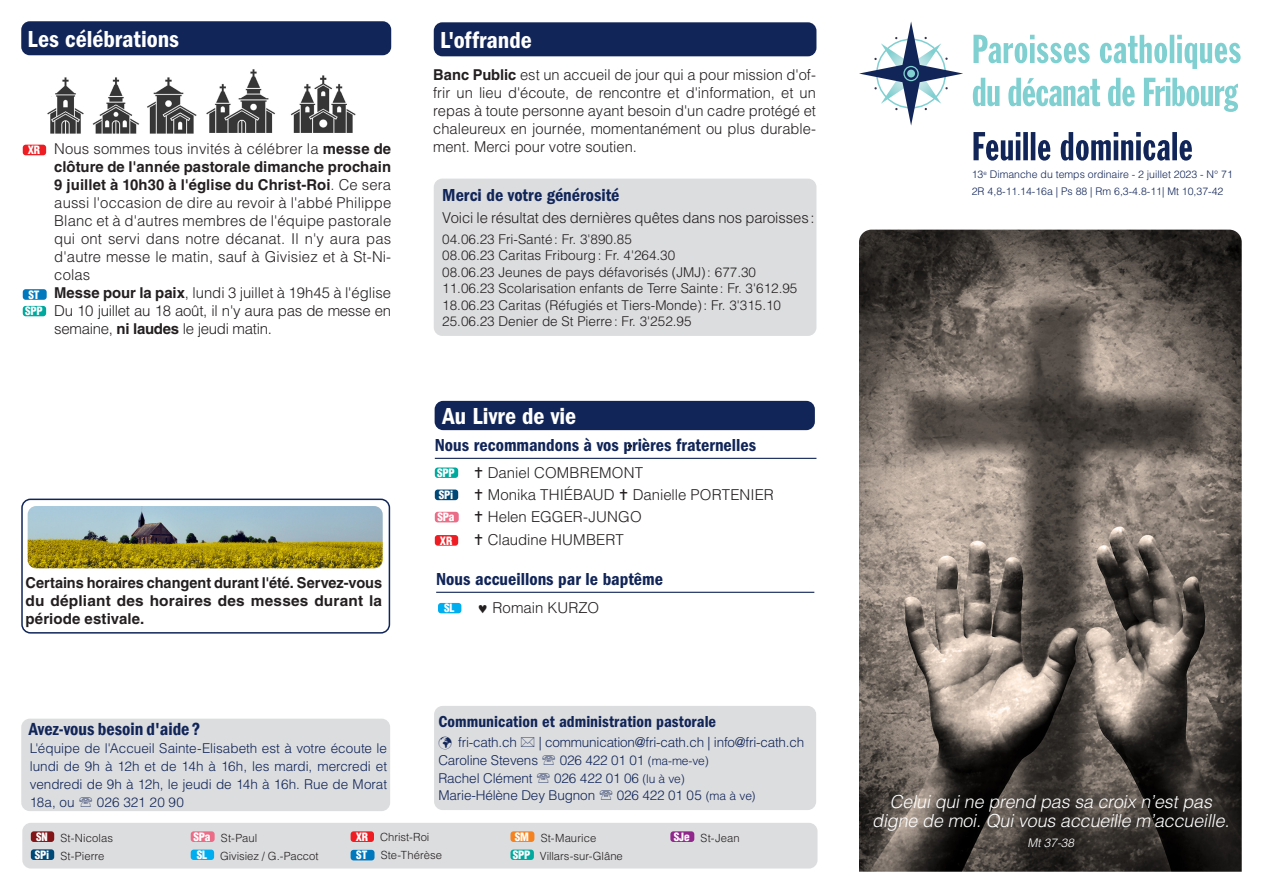
<style>
.page{position:relative;width:1263px;height:893px;background:#fff}
.page>*{position:absolute;margin:0;border:0;box-sizing:border-box;transform-origin:0 0}
.Titre_cartouche{font:24px "ITC Franklin Gothic Std Dm Cd";color:#fff}
.Texte_courant{font:italic 300 18px/19.5px "Helvetica LT Std";color:#fff;text-align:center}
.titre_souligné{font:18px "ITC Franklin Gothic Std Dm Cd";color:#112558}
.Titre_textes{font:600 condensed 18px "Franklin Gothic";color:#112558}
.Titre_textes-2{font:18px "ITC Franklin Gothic Std Dm Cd";color:#112558}
.Texte_courant-2{font:16.5px "ITC Franklin Gothic Std Dm Cd";color:#112558}
.Texte_courant-3{font:300 15px/18px "Helvetica LT Std";color:#231f20;text-align:justify}
.t1{font:700 15px/18px "Helvetica LT Std";letter-spacing:.015em;color:#231f20;text-align:justify}
.Texte_courant-4{font:300 15px/18px "Helvetica LT Std";letter-spacing:-.02em;color:#231f20}
.Agenda_-_Texte{font:300 13.5px "Helvetica LT Std";color:#231f20}
.Texte_courant-5{font:300 13.5px "Helvetica LT Std";letter-spacing:-.01em;color:#112558}
.Titre_textes-3{font:300 13.5px/18px "Helvetica LT Std";color:#112558;text-align:justify}
.Texte_courant-6{font:italic 300 12px "Helvetica LT Std";color:#fff}
.t2{font:300 11.25px "Helvetica LT Std";color:#231f20}
.t3{font:900 condensed 11.25px "Helvetica LT Std";letter-spacing:-.02em;color:#fff}
.t4{font:300 10.5px/16.5px "Helvetica LT Std";color:#112558}
.s1{font-weight:700}
.s2{font-size:12px}
</style>
<div class="page">
<img style="left:859px;top:230px;width:383px;height:642px">
<svg style="left:859px;top:21px;width:104px;height:105px"></svg>
<div style="left:907px;top:70px;width:8px;height:8px;background:#81d0d2;border-radius:50%"></div>
<svg style="left:973px;top:78px;width:265px;height:34px"></svg>
<svg style="left:973px;top:35px;width:267px;height:34px"></svg>
<svg style="left:973px;top:132px;width:219px;height:29px"></svg>
<div style="left:434px;top:22px;width:382px;height:34px;background:#112558;border-radius:9px"></div>
<hr style="left:435px;top:458px;width:381px;height:1px;background:#112558">
<div style="left:435px;top:467px;width:23px;height:11px;background:#00a99d;border-radius:3px"></div>
<div style="left:435px;top:489px;width:23px;height:11px;background:#004876;border-radius:3px"></div>
<div style="left:435px;top:512px;width:24px;height:10px;background:#ea6c87;border-radius:3px"></div>
<div style="left:435px;top:535px;width:23px;height:11px;background:#ee1d23;border-radius:3px"></div>
<div style="left:434px;top:706px;width:382px;height:104px;background:#dcdddf;border-radius:9px"></div>
<div style="left:22px;top:823px;width:795px;height:45px;background:#dcdddf;border-radius:9px"></div>
<div style="left:31px;top:831px;width:23px;height:11px;background:#811518;border-radius:3px"></div>
<div style="left:31px;top:849px;width:23px;height:11px;background:#004876;border-radius:3px"></div>
<div style="left:191px;top:831px;width:24px;height:11px;background:#ea6c87;border-radius:3px"></div>
<div style="left:191px;top:849px;width:23px;height:11px;background:#00aeef;border-radius:3px"></div>
<div style="left:351px;top:831px;width:23px;height:11px;background:#ee1d23;border-radius:3px"></div>
<div style="left:351px;top:850px;width:23px;height:10px;background:#0078bd;border-radius:3px"></div>
<div style="left:510px;top:831px;width:24px;height:11px;background:#f58220;border-radius:3px"></div>
<div style="left:510px;top:849px;width:24px;height:11px;background:#00a99d;border-radius:3px"></div>
<div style="left:670px;top:831px;width:24px;height:11px;background:#91268d;border-radius:3px"></div>
<div style="left:435px;top:401px;width:380px;height:29px;background:#112558;border-radius:9px"></div>
<div style="left:21px;top:719px;width:369px;height:92px;background:#dcdddf;border-radius:9px"></div>
<div style="left:23px;top:145px;width:23px;height:10px;background:#ee1d23;border-radius:3px"></div>
<div style="left:23px;top:289px;width:24px;height:11px;background:#0078bd;border-radius:3px"></div>
<div style="left:23px;top:306px;width:23px;height:10px;background:#00a99d;border-radius:3px"></div>
<img style="left:47px;top:69px;width:309px;height:65px">
<div style="left:21px;top:21px;width:370px;height:34px;background:#112558;border-radius:9px"></div>
<hr style="left:436px;top:592px;width:378px;height:1px;background:#112558">
<div style="left:438px;top:603px;width:23px;height:10px;background:#00aeef;border-radius:3px"></div>
<div style="left:21px;top:499px;width:369px;height:135px;border:2px solid #112558;border-radius:9px"></div>
<img style="left:28px;top:506px;width:355px;height:62px">
<div style="left:434px;top:179px;width:382px;height:157px;background:#dcdddf;border-radius:9px"></div>
<p class="Titre_cartouche" style="left:28px;top:25px;width:153px">Les célébrations</p>
<p class="t3" style="left:28px;top:143px;width:14px">XR</p>
<p class="Texte_courant-3" style="left:54px;top:140px;width:338px">Nous sommes tous invités à célébrer la <span class="s1">messe de clôture de l'année pastorale dimanche prochain 9 juillet à 10h30 à l'église du Christ-Roi</span>. Ce sera aussi l'occasion de dire au revoir à l'abbé Philippe Blanc et à d'autres membres de l'équipe pastorale qui ont servi dans notre décanat. Il n'y aura pas d'autre messe le matin, sauf à Givisiez et à St-Ni&shy;colas</p>
<p class="t3" style="left:28px;top:288px;width:13px">ST</p>
<p class="Texte_courant-3" style="left:54px;top:284px;width:338px"><span class="s1">Messe pour la paix</span>, lundi 3 juillet à 19h45 à l'église</p>
<p class="t3" style="left:25px;top:304px;width:19px">SPP</p>
<p class="Texte_courant-4" style="left:54px;top:302px;width:338px">Du 10 juillet au 18 août, il n'y aura pas de messe en semaine, <span class="s1">ni laudes</span> le jeudi matin.</p>
<p class="t1" style="left:26px;top:573px;width:358px">Certains horaires changent durant l'été. Servez-vous du dépliant des horaires des messes durant la période estivale.</p>
<p class="Titre_textes" style="left:29px;top:717px;width:173px">Avez-vous besoin d'aide ?</p>
<p class="Titre_textes-3" style="left:30px;top:739px;width:359px">L'équipe de l'Accueil Sainte-Elisabeth est à votre écoute le lundi de 9h à 12h et de 14h à 16h, les mardi, mercredi et vendredi de 9h à 12h, le jeudi de 14h à 16h. Rue de Morat 18a, ou</p>
<p class="Titre_textes-3" style="left:97px;top:793px;width:89px">026 321 20 90</p>
<p class="Titre_cartouche" style="left:440px;top:26px;width:93px">L'offrande</p>
<p class="Texte_courant-3" style="left:433px;top:65px;width:384px"><span class="s1">Banc Public</span> est un accueil de jour qui a pour mission d'of&shy;frir un lieu d'écoute, de rencontre et d'information, et un repas à toute personne ayant besoin d'un cadre protégé et chaleureux en journée, momentanément ou plus durable&shy;ment. Merci pour votre soutien.</p>
<p class="Titre_textes-2" style="left:442px;top:185px;width:179px">Merci de votre générosité</p>
<p class="Texte_courant-3" style="left:442px;top:209px;width:374px">Voici le résultat des dernières quêtes dans nos paroisses:</p>
<p class="Agenda_-_Texte" style="left:442px;top:231px;width:191px">04.06.23 Fri-Santé: Fr. 3'890.85</p>
<p class="Agenda_-_Texte" style="left:442px;top:247px;width:235px">08.06.23 Caritas Fribourg: Fr. 4'264.30</p>
<p class="Agenda_-_Texte" style="left:442px;top:264px;width:315px">08.06.23 Jeunes de pays défavorisés (JMJ): 677.30</p>
<p class="Agenda_-_Texte" style="left:442px;top:280px;width:357px">11.06.23 Scolarisation enfants de Terre Sainte: Fr. 3'612.95</p>
<p class="Agenda_-_Texte" style="left:442px;top:297px;width:340px">18.06.23 Caritas (Réfugiés et Tiers-Monde): Fr. 3'315.10</p>
<p class="Agenda_-_Texte" style="left:442px;top:313px;width:251px">25.06.23 Denier de St Pierre: Fr. 3'252.95</p>
<p class="Titre_cartouche" style="left:442px;top:402px;width:135px">Au Livre de vie</p>
<p class="titre_souligné" style="left:435px;top:435px;width:323px">Nous recommandons à vos prières fraternelles</p>
<p class="t3" style="left:437px;top:466px;width:19px">SPP</p>
<p class="Texte_courant-3" style="left:488px;top:463px;width:157px">Daniel COMBREMONT</p>
<p class="t3" style="left:439px;top:488px;width:16px">SPi</p>
<p class="Texte_courant-3" style="left:488px;top:486px;width:288px">Monika THIÉBAUD Danielle PORTENIER</p>
<p class="t3" style="left:437px;top:510px;width:19px">SPa</p>
<p class="Texte_courant-3" style="left:488px;top:508px;width:155px">Helen EGGER-JUNGO</p>
<p class="t3" style="left:440px;top:533px;width:14px">XR</p>
<p class="Texte_courant-3" style="left:488px;top:530px;width:138px">Claudine HUMBERT</p>
<p class="titre_souligné" style="left:436px;top:569px;width:228px">Nous accueillons par le baptême</p>
<p class="t3" style="left:444px;top:601px;width:12px">SL</p>
<p class="Texte_courant-3" style="left:477px;top:599px;width:124px">♥ Romain KURZO</p>
<p class="Texte_courant-2" style="left:438px;top:712px;width:279px">Communication et administration pastorale</p>
<p class="Texte_courant-5" style="left:438px;top:734px;width:80px">✓ fri-cath.ch</p>
<p class="Texte_courant-5" style="left:539px;top:734px;width:267px">| communication@fri-cath.ch | info@fri-cath.ch</p>
<p class="Texte_courant-5" style="left:438px;top:751px;width:101px">Caroline Stevens</p>
<p class="Texte_courant-5" style="left:560px;top:751px;width:151px">026 422 01 01 <span class="s2">(ma-me-ve)</span></p>
<p class="Texte_courant-5" style="left:438px;top:769px;width:96px">Rachel Clément</p>
<p class="Texte_courant-5" style="left:554px;top:769px;width:132px">026 422 01 06 <span class="s2">(lu à ve)</span></p>
<p class="Texte_courant-5" style="left:438px;top:787px;width:158px">Marie-Hélène Dey Bugnon</p>
<p class="Texte_courant-5" style="left:617px;top:787px;width:140px">026 422 01 05 <span class="s2">(ma à ve)</span></p>
<p class="t3" style="left:36px;top:830px;width:13px">SN</p>
<p class="t2" style="left:60px;top:831px;width:54px">St-Nicolas</p>
<p class="t3" style="left:35px;top:848px;width:16px">SPi</p>
<p class="t2" style="left:60px;top:849px;width:46px">St-Pierre</p>
<p class="t3" style="left:193px;top:830px;width:19px">SPa</p>
<p class="t2" style="left:221px;top:831px;width:38px">St-Paul</p>
<p class="t3" style="left:197px;top:848px;width:12px">SL</p>
<p class="t2" style="left:220px;top:849px;width:100px">Givisiez / G.-Paccot</p>
<p class="t3" style="left:356px;top:830px;width:14px">XR</p>
<p class="t2" style="left:380px;top:830px;width:51px">Christ-Roi</p>
<p class="t3" style="left:356px;top:848px;width:13px">ST</p>
<p class="t2" style="left:381px;top:848px;width:63px">Ste-Thérèse</p>
<p class="t3" style="left:515px;top:830px;width:16px">SM</p>
<p class="t2" style="left:541px;top:831px;width:57px">St-Maurice</p>
<p class="t3" style="left:513px;top:848px;width:19px">SPP</p>
<p class="t2" style="left:540px;top:849px;width:85px">Villars-sur-Glâne</p>
<p class="t3" style="left:674px;top:830px;width:17px">SJe</p>
<p class="t2" style="left:700px;top:831px;width:41px">St-Jean</p>
<p class="t4" style="left:972px;top:166px;width:263px">13<sup>e</sup> Dimanche du temps ordinaire - 2 juillet 2023 - N° 71<br>2R 4,8-11.14-16a | Ps 88 | Rm 6,3-4.8-11| Mt 10,37-42</p>
<p class="Texte_courant" style="left:872px;top:791px;width:363px">Celuiquine prend pas sa croix n’estpas digne de moi.Quivous accueille m’accueille.</p>
<p class="Texte_courant-6" style="left:1027px;top:835px;width:51px">Mt37-38</p>
</div>
